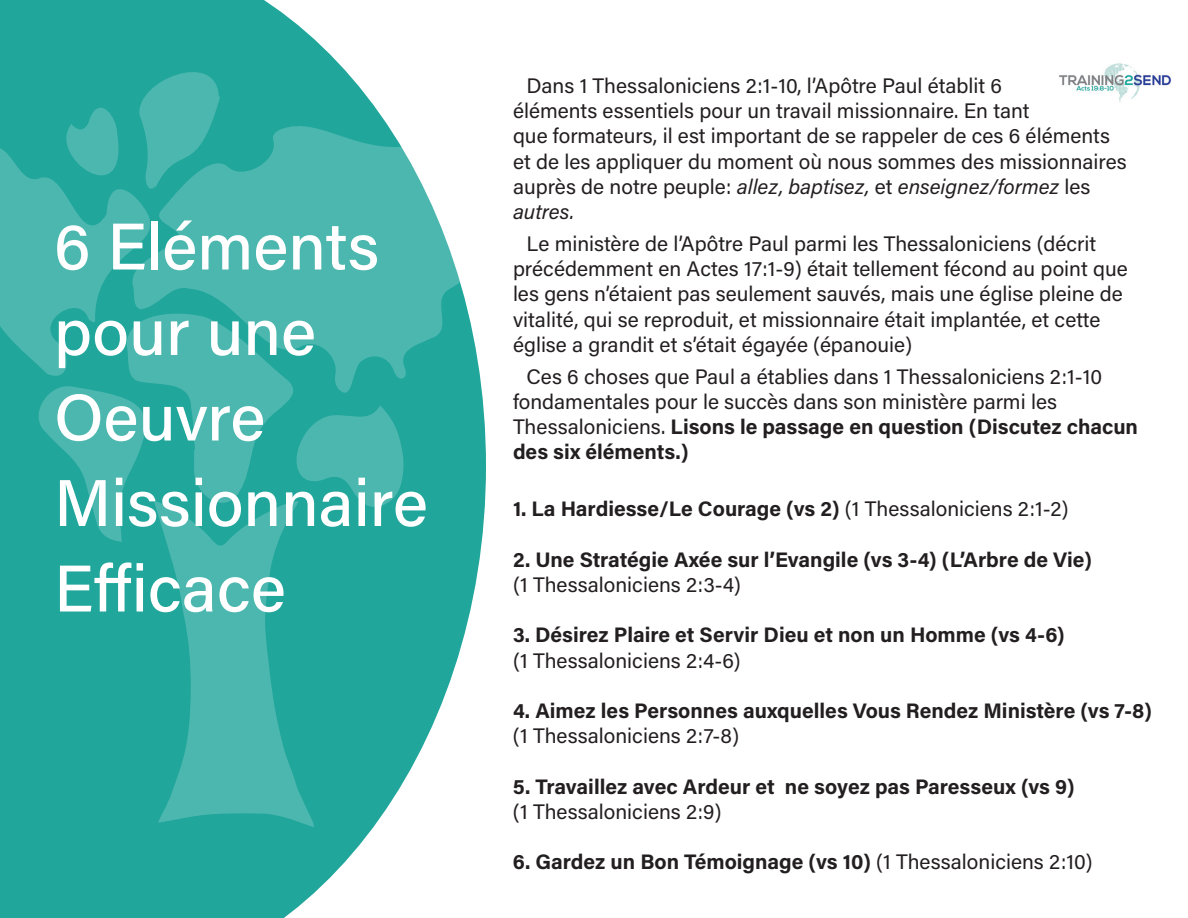
<style>
.page{position:relative;width:1188px;height:918px;background:#fff}
.page>*{position:absolute;margin:0;border:0;box-sizing:border-box;transform-origin:0 0}
.t1{font:500 66px/85.5px "Acumin Pro";color:#fff}
.t2{font:21px/25.2px "Acumin Pro";color:#231f20}
.t3{font:700 21px "Acumin Pro";color:#231f20}
.s1{font-style:italic}
.s2{font-weight:700}
.s3{font-weight:400}
</style>
<div class="page">
<svg style="left:0;top:0;width:486px;height:918px;fill:#21a69c"></svg>
<svg style="left:406px;top:112px;width:80px;height:291px"></svg>
<svg style="left:154px;top:542px;width:160px;height:285px;fill:#4cb7af"></svg>
<svg style="left:0;top:72px;width:406px;height:470px"></svg>
<img style="left:1059px;top:63px;width:112px;height:39px">
<p class="t1" style="left:54px;top:201px;width:375px">6 Eléments pour une<br>Oeuvre<br>Missionnaire<br>Efficace</p>
<p class="t2" style="left:513px;top:72px;width:615px;text-indent:14px">Dans 1 Thessaloniciens 2:1-10, l’Apôtre Paul établit 6<br>éléments essentiels pour un travail missionnaire. En tant<br>que formateurs, il est important de se rappeler de ces 6 éléments et de les appliquer du moment où nous sommes des missionnaires auprès de notre peuple: <span class="s1">allez, baptisez,</span> et <span class="s1">enseignez/formez</span> les <span class="s1">autres.</span></p>
<p class="t2" style="left:513px;top:230px;width:616px;text-indent:14px">Le ministère de l’Apôtre Paul parmi les Thessaloniciens (décrit précédemment en Actes 17:1-9) était tellement fécond au point que les gens n’étaient pas seulement sauvés, mais une église pleine de vitalité, qui se reproduit, et missionnaire était implantée, et cette église a grandit et s’était égayée (épanouie)</p>
<p class="t2" style="left:526px;top:363px;width:577px">Ces 6 choses que Paul a établies dans 1 Thessaloniciens 2:1-10</p>
<p class="t2" style="left:513px;top:388px;width:627px">fondamentales pour le succès dans son ministère parmi les<br>Thessaloniciens. <span class="s2">Lisons le passage en question (Discutez chacun des six éléments.)</span></p>
<p class="t3" style="left:513px;top:494px;width:557px">1. La Hardiesse/Le Courage (vs 2) <span class="s3">(1 Thessaloniciens 2:1-2)</span></p>
<p class="t3" style="left:513px;top:545px;width:580px">2. Une Stratégie Axée sur l’Evangile (vs 3-4) (L’Arbre de Vie)</p>
<p class="t2" style="left:513px;top:571px;width:229px">(1 Thessaloniciens 2:3-4)</p>
<p class="t3" style="left:513px;top:620px;width:553px">3. Désirez Plaire et Servir Dieu et non un Homme (vs 4-6)</p>
<p class="t2" style="left:513px;top:647px;width:229px">(1 Thessaloniciens 2:4-6)</p>
<p class="t3" style="left:513px;top:696px;width:640px">4. Aimez les Personnes auxquelles Vous Rendez Ministère (vs 7-8)</p>
<p class="t2" style="left:513px;top:722px;width:228px">(1 Thessaloniciens 2:7-8)</p>
<p class="t3" style="left:513px;top:772px;width:563px">5. Travaillez avec Ardeur et ne soyez pas Paresseux (vs 9)</p>
<p class="t2" style="left:513px;top:798px;width:210px">(1 Thessaloniciens 2:9)</p>
<p class="t3" style="left:513px;top:847px;width:581px">6. Gardez un Bon Témoignage (vs 10) <span class="s3">(1 Thessaloniciens 2:10)</span></p>
</div>
